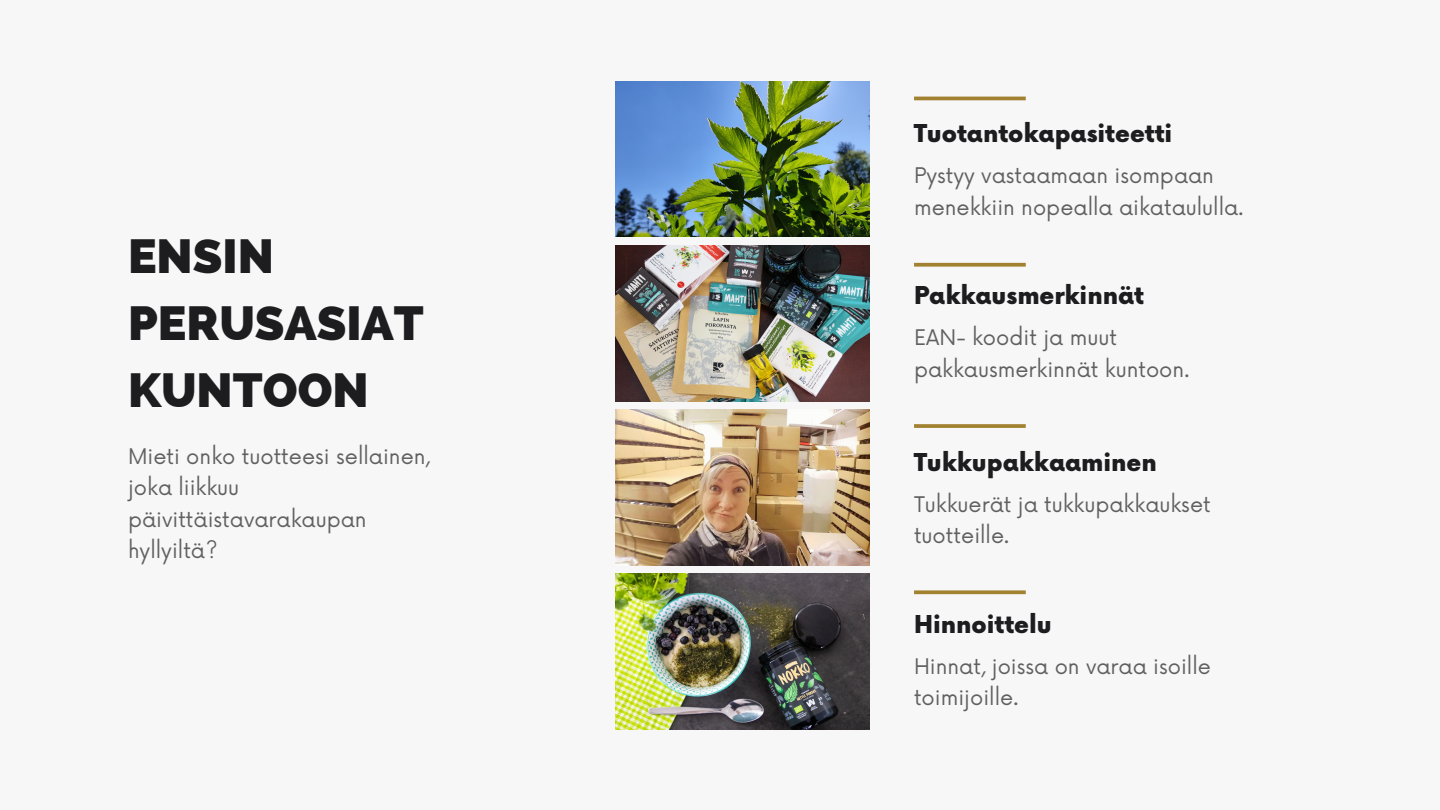
<style>
.page{position:relative;width:1440px;height:810px;background:#f7f7f7}
.page>*{position:absolute;margin:0;border:0;box-sizing:border-box;transform-origin:0 0}
.t1{font:800 48px/66.8px "Raleway";color:#1d1d1f}
.t2{font:900 24px "Now";color:#1d1d1f}
.t3{font:21px/31.5px "Now";color:#606060}
</style>
<div class="page">
<img style="left:616px;top:81px;width:253px;height:156px">
<img style="left:616px;top:245px;width:253px;height:156px">
<img style="left:616px;top:409px;width:253px;height:156px">
<img style="left:616px;top:573px;width:253px;height:156px">
<hr style="left:914px;top:97px;width:112px;height:3px;background:#a28231">
<svg style="left:914px;top:263px;width:112px;height:4px"></svg>
<svg style="left:914px;top:424px;width:112px;height:4px"></svg>
<svg style="left:914px;top:590px;width:112px;height:4px"></svg>
<p class="t1" style="left:128px;top:223px;width:297px">ENSIN<br>PERUSASIAT<br>KUNTOON</p>
<p class="t3" style="left:128px;top:442px;width:304px">Mieti onko tuotteesi sellainen, joka liikkuu päivittäistavarakaupan hyllyiltä?</p>
<p class="t2" style="left:914px;top:121px;width:260px">Tuotantokapasiteetti</p>
<p class="t3" style="left:914px;top:161px;width:331px">Pystyy vastaamaan isompaan menekkiin nopealla aikataululla.</p>
<p class="t2" style="left:914px;top:283px;width:232px">Pakkausmerkinnät</p>
<p class="t3" style="left:914px;top:323px;width:277px">EAN- koodit ja muut pakkausmerkinnät kuntoon.</p>
<p class="t2" style="left:914px;top:449px;width:244px">Tukkupakkaaminen</p>
<p class="t3" style="left:914px;top:489px;width:298px">Tukkuerät ja tukkupakkaukset tuotteille.</p>
<p class="t2" style="left:914px;top:611px;width:139px">Hinnoittelu</p>
<p class="t3" style="left:914px;top:651px;width:298px">Hinnat, joissa on varaa isoille toimijoille.</p>
</div>
